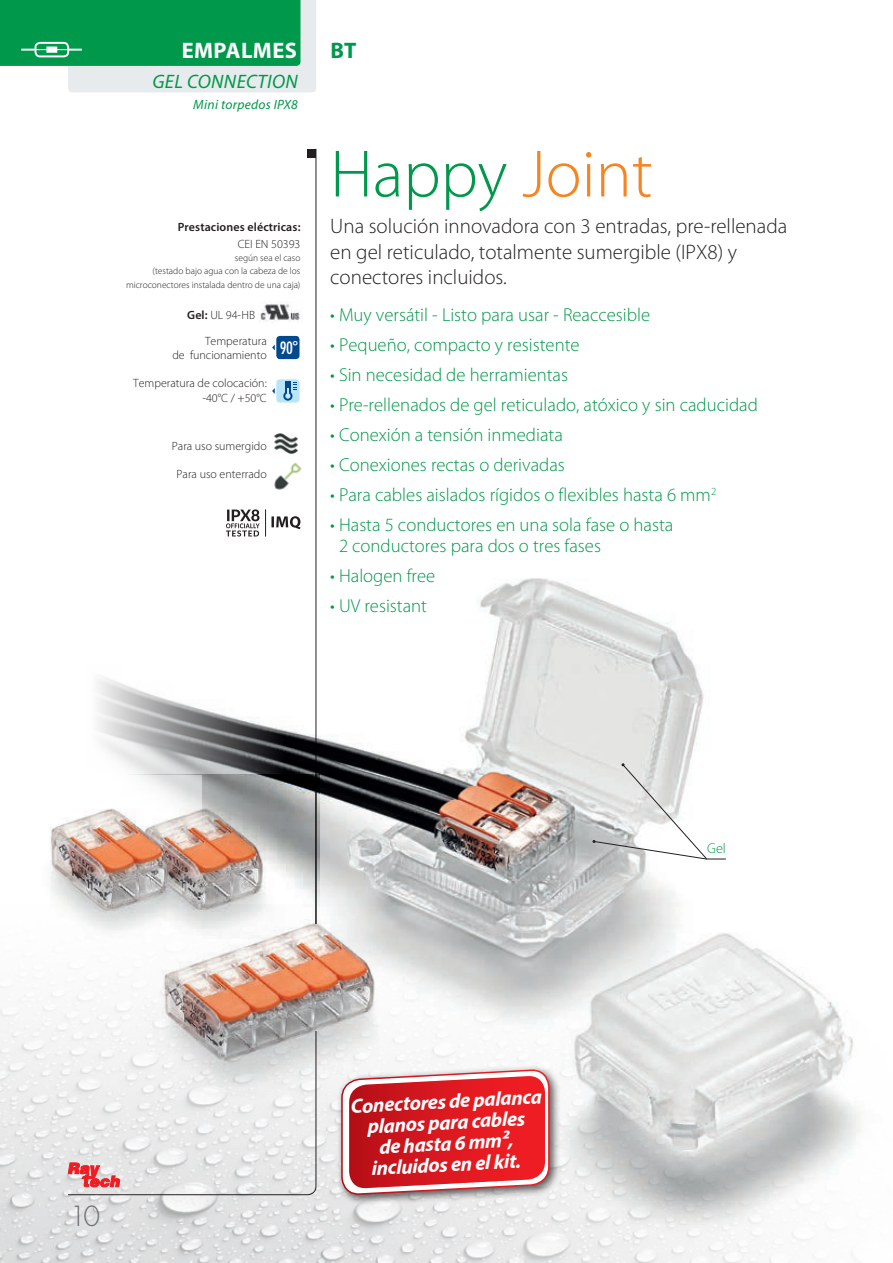
<style>
.page{position:relative;width:893px;height:1263px;background:#fff}
.page>*{position:absolute;margin:0;border:0;box-sizing:border-box;transform-origin:0 0}
.t1{font:300 67.5px "Myriad Pro";color:#00984a}
.Normale{font:300 27px "Futura";color:#6c6d70}
.t2{font:700 22.5px "Myriad Pro";letter-spacing:.02em;color:#fff}
.t3{font:700 22.5px "Myriad Pro";color:#00984a}
.t4{font:300 21px/25.5px "Myriad Pro";color:#231f20}
.t5{font:italic 700 20.25px/21px "Myriad Pro";color:#fff;text-align:center}
.t6{font:italic 19.5px "Myriad Pro";letter-spacing:.02em;color:#00984a}
.testo{font:300 18.75px/21px "Myriad Pro";color:#00984a}
.testo-2{font:500 condensed 16.5px "Futura";color:#fff}
.testo-3{font:300 14.25px "Myriad Pro";color:#00984a}
.t7{font:italic 13.5px "Myriad Pro";letter-spacing:.02em;color:#00984a}
.testo-4{font:300 12px/14.2px "Myriad Pro";color:#231f20;text-align:right}
.testo-5{font:600 12px "Myriad Pro";letter-spacing:.01em;color:#231f20}
.testo-6{font:300 9.45px "Myriad Pro";color:#231f20}
.s1{font-weight:600}
.s2{color:#f58520}
</style>
<div class="page">
<img style="left:0;top:986px;width:815px;height:277px">
<svg style="left:0;top:0;width:316px;height:92px;background:#4db480"></svg>
<div style="left:46px;top:47px;width:11px;height:6px;background:#fff"></div>
<svg style="left:68px;top:148px;width:248px;height:1047px"></svg>
<svg style="left:68px;top:1162px;width:52px;height:25px"></svg>
<div style="left:308px;top:149px;width:8px;height:8px;background:#231f20"></div>
<img style="left:88px;top:561px;width:616px;height:493px">
<svg style="left:592px;top:763px;width:112px;height:31px"></svg>
<img style="left:546px;top:794px;width:314px;height:460px">
<img style="left:68px;top:914px;width:62px;height:51px">
<img style="left:130px;top:776px;width:188px;height:144px">
<img style="left:50px;top:776px;width:152px;height:138px">
<img style="left:129px;top:920px;width:249px;height:208px">
<img style="left:275px;top:432px;width:22px;height:23px">
<img style="left:272px;top:461px;width:30px;height:30px">
<div style="left:276px;top:336px;width:23px;height:23px;background:#01498e;border-radius:4px"></div>
<svg style="left:272px;top:345px;width:3px;height:5px"></svg>
<svg style="left:272px;top:388px;width:3px;height:6px"></svg>
<div style="left:276px;top:379px;width:23px;height:24px;background:#b9e5fa;border-radius:4px"></div>
<svg style="left:283px;top:391px;width:10px;height:10px"></svg>
<svg style="left:285px;top:382px;width:11px;height:17px"></svg>
<svg style="left:226px;top:509px;width:74px;height:27px"></svg>
<img style="left:258px;top:301px;width:44px;height:22px">
<div style="left:336px;top:1064px;width:225px;height:142px;background:#231f20;opacity:.75"></div>
<svg style="left:340px;top:1068px;width:210px;height:128px;background:#da454a"></svg>
<p class="t2" style="left:182px;top:36px;width:117px">EMPALMES</p>
<p class="t6" style="left:152px;top:69px;width:147px">GEL CONNECTION</p>
<p class="t7" style="left:193px;top:96px;width:106px">Mini torpedos IPX8</p>
<p class="testo-5" style="left:178px;top:220px;width:124px">Prestaciones eléctricas:</p>
<p class="testo-4" style="left:238px;top:236px;width:64px">CEI EN 50393</p>
<p class="testo-6" style="left:235px;top:252px;width:67px">según sea el caso</p>
<p class="testo-6" style="left:152px;top:265px;width:149px">(testado bajo agua con la cabeza de los</p>
<p class="testo-6" style="left:126px;top:279px;width:176px">microconectores instalada dentro de una caja)</p>
<p class="testo-4" style="left:187px;top:308px;width:69px"><span class="s1">Gel:</span> UL 94-HB</p>
<p class="testo-4" style="left:205px;top:333px;width:63px">Temperatura</p>
<p class="testo-4" style="left:172px;top:348px;width:96px">de funcionamiento</p>
<p class="testo-4" style="left:133px;top:376px;width:135px">Temperatura de colocación: -40°C / +50°C</p>
<p class="testo-2" style="left:280px;top:337px;width:20px">90<sup>°</sup></p>
<p class="testo-4" style="left:172px;top:438px;width:96px">Para uso sumergido</p>
<p class="testo-4" style="left:177px;top:467px;width:92px">Para uso enterrado</p>
<p class="t3" style="left:330px;top:36px;width:27px">BT</p>
<p class="t1" style="left:330px;top:133px;width:324px">Happy <span class="s2">Joint</span></p>
<p class="t4" style="left:330px;top:214px;width:459px">Una solución innovadora con 3 entradas, pre-rellenada en gel reticulado, totalmente sumergible (IPX8) y conectores incluidos.</p>
<p class="testo" style="left:330px;top:304px;width:321px">• Muy versátil - Listo para usar - Reaccesible</p>
<p class="testo" style="left:330px;top:334px;width:251px">• Pequeño, compacto y resistente</p>
<p class="testo" style="left:330px;top:364px;width:239px">• Sin necesidad de herramientas</p>
<p class="testo" style="left:330px;top:394px;width:429px">• Pre-rellenados de gel reticulado, atóxico y sin caducidad</p>
<p class="testo" style="left:330px;top:424px;width:234px">• Conexión a tensión inmediata</p>
<p class="testo" style="left:330px;top:454px;width:236px">• Conexiones rectas o derivadas</p>
<p class="testo" style="left:330px;top:484px;width:388px">• Para cables aislados rígidos o flexibles hasta 6 mm<sup>2</sup></p>
<p class="testo" style="left:339px;top:514px;width:336px;text-indent:-9px">• Hasta 5 conductores en una sola fase o hasta<br>2 conductores para dos o tres fases</p>
<p class="testo" style="left:330px;top:565px;width:107px">• Halogen free</p>
<p class="testo" style="left:330px;top:595px;width:98px">• UV resistant</p>
<p class="testo-3" style="left:707px;top:839px;width:20px">Gel</p>
<p class="Normale" style="left:70px;top:1200px;width:32px">10</p>
<p class="t5" style="left:350px;top:1095px;width:193px;rotate:-3deg">Conectores de palanca planos para cables<br>de hasta 6 mm², incluidos en el kit.</p>
</div>
